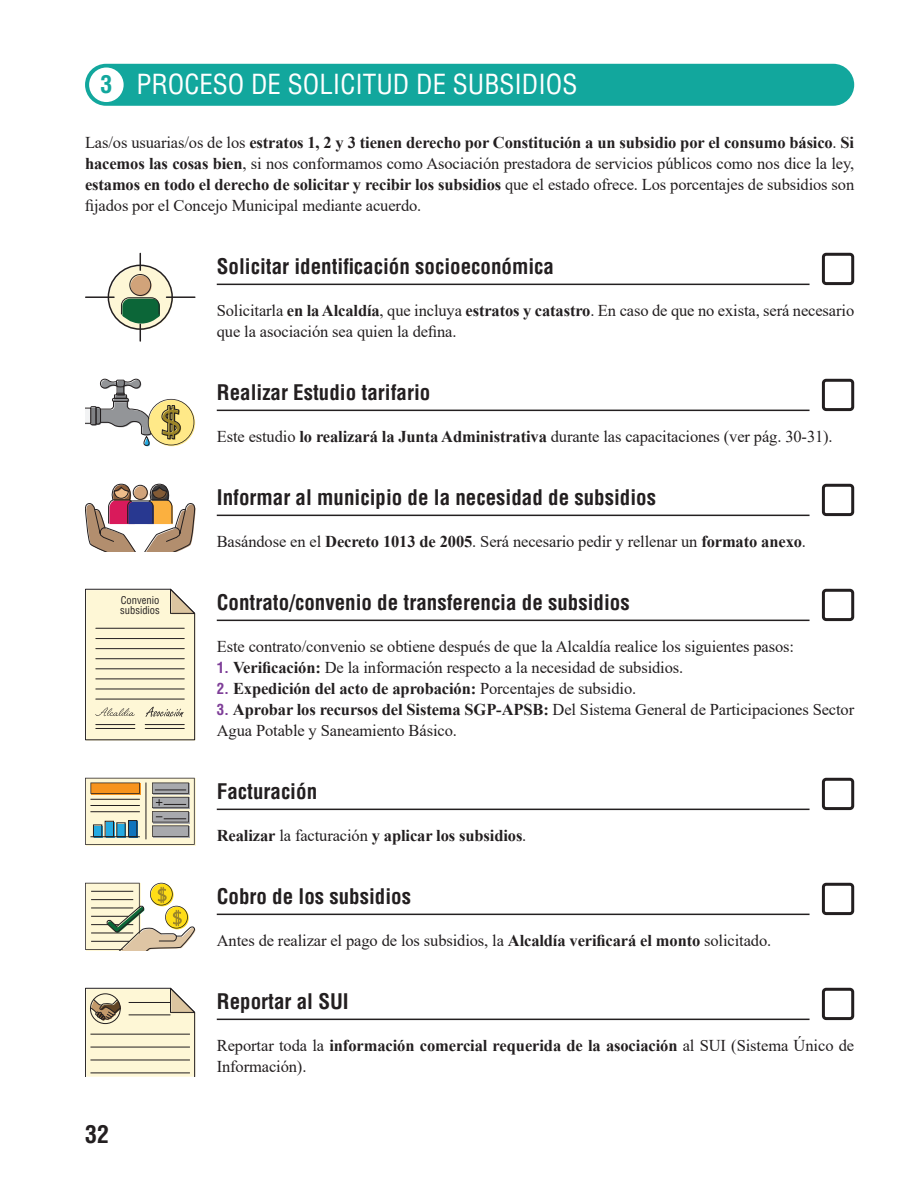
<style>
.page{position:relative;width:918px;height:1188px;background:#fff}
.page>*{position:absolute;margin:0;border:0;box-sizing:border-box;transform-origin:0 0}
.t1{font:condensed 27px "Helvetica LT Std";color:#fff}
.t2{font:700 condensed 24px "Helvetica LT Std";color:#231f20}
.t3{font:700 condensed 21px "Helvetica LT Std";color:#231f20}
.t4{font:16.5px/21px "Times New Roman";letter-spacing:-.01em;color:#231f20}
.t5{font:700 16.5px "Times New Roman";letter-spacing:-.01em;color:#231f20}
.t6{font:condensed 10.5px/10.5px "Helvetica LT Std";color:#231f20}
.s1{font-weight:700;font-size:24px;color:#12a79d}
.s2{font-weight:700}
.s3{font-family:"Helvetica LT Std";font-weight:700;font-stretch:condensed;font-size:15px;color:#7e3e98}
.s4{font-family:"Helvetica LT Std";font-stretch:condensed;font-size:15px;color:#7e3e98}
.s5{font-weight:400}
</style>
<div class="page">
<div style="left:85px;top:64px;width:769px;height:42px;background:#12a79d;border-radius:21px"></div>
<div style="left:89px;top:68px;width:35px;height:34px;background:#fff;border-radius:50%"></div>
<div style="left:822px;top:253px;width:32px;height:32px;border:3px solid #231f20;border-radius:3px"></div>
<div style="left:822px;top:589px;width:32px;height:32px;border:3px solid #231f20;border-radius:3px"></div>
<div style="left:822px;top:379px;width:32px;height:32px;border:3px solid #231f20;border-radius:3px"></div>
<div style="left:822px;top:778px;width:32px;height:32px;border:3px solid #231f20;border-radius:3px"></div>
<div style="left:822px;top:883px;width:32px;height:32px;border:3px solid #231f20;border-radius:3px"></div>
<div style="left:822px;top:988px;width:32px;height:32px;border:3px solid #231f20;border-radius:3px"></div>
<div style="left:822px;top:484px;width:32px;height:32px;border:3px solid #231f20;border-radius:3px"></div>
<hr style="left:217px;top:284px;width:593px;height:1px;background:#231f20">
<hr style="left:217px;top:620px;width:593px;height:1px;background:#231f20">
<hr style="left:217px;top:410px;width:593px;height:1px;background:#231f20">
<hr style="left:217px;top:809px;width:593px;height:1px;background:#231f20">
<hr style="left:217px;top:914px;width:593px;height:1px;background:#231f20">
<hr style="left:217px;top:1019px;width:593px;height:1px;background:#231f20">
<hr style="left:217px;top:515px;width:593px;height:1px;background:#231f20">
<div style="left:109px;top:266px;width:64px;height:64px;background:#fef7d6;border-radius:50%"></div>
<div style="left:131px;top:275px;width:21px;height:21px;background:#d1a37a;border-radius:50%"></div>
<div style="left:108px;top:265px;width:65px;height:65px;border:2px solid #231f20;border-radius:50%"></div>
<div style="left:129px;top:274px;width:22px;height:22px;border:1px solid #231f20;border-radius:50%"></div>
<svg style="left:140px;top:253px;width:1px;height:18px"></svg>
<hr style="left:85px;top:296px;width:30px;height:2px;background:#231f20">
<hr style="left:166px;top:296px;width:30px;height:2px;background:#231f20">
<svg style="left:121px;top:297px;width:39px;height:45px"></svg>
<svg style="left:85px;top:589px;width:111px;height:152px;background:#e9e2c5"></svg>
<svg style="left:85px;top:379px;width:109px;height:67px"></svg>
<div style="left:86px;top:779px;width:110px;height:67px;background:#fef7d6"></div>
<svg style="left:85px;top:778px;width:110px;height:67px"></svg>
<hr style="left:155px;top:790px;width:31px;height:1px;background:#231f20">
<svg style="left:85px;top:883px;width:111px;height:68px"></svg>
<svg style="left:85px;top:988px;width:111px;height:89px;background:#e5ddc1"></svg>
<div style="left:90px;top:993px;width:31px;height:31px;border:1px solid #231f20;border-radius:50%"></div>
<svg style="left:85px;top:484px;width:111px;height:68px"></svg>
<h1 class="t1" style="left:100px;top:68px;width:479px"><span class="s1">3</span> PROCESO DE SOLICITUD DE SUBSIDIOS</h1>
<p class="t4" style="left:85px;top:131px;width:771px;text-align:justify">Las/os usuarias/os de los <span class="s2">estratos 1, 2 y 3 tienen derecho por Constitución a un subsidio por el consumo básico</span>. <span class="s2">Si hacemos las cosas bien</span>, si nos conformamos como Asociación prestadora de servicios públicos como nos dice la ley, <span class="s2">estamos en todo el derecho de solicitar y recibir los subsidios</span> que el estado ofrece. Los porcentajes de subsidios son fijados por el Concejo Municipal mediante acuerdo.</p>
<p class="t3" style="left:217px;top:253px;width:339px">Solicitar identificación socioeconómica</p>
<p class="t4" style="left:217px;top:299px;width:639px">Solicitarla <span class="s2">en la Alcaldía</span>, que incluya <span class="s2">estratos y catastro</span>. En caso de que no exista, será necesario que la asociación sea quien la defina.</p>
<p class="t3" style="left:217px;top:379px;width:215px">Realizar Estudio tarifario</p>
<p class="t4" style="left:217px;top:425px;width:617px">Este estudio <span class="s2">lo realizará la Junta Administrativa</span> durante las capacitaciones (ver pág. 30-31).</p>
<p class="t3" style="left:217px;top:484px;width:441px">Informar al municipio de la necesidad de subsidios</p>
<p class="t6" style="left:120px;top:595px;width:41px">Convenio subsidios</p>
<h2 class="t2" style="left:85px;top:1120px;width:25px">32</h2>
<p class="t4" style="left:217px;top:530px;width:591px">Basándose en el <span class="s2">Decreto 1013 de 2005</span>. Será necesario pedir y rellenar un <span class="s2">formato anexo</span>.</p>
<p class="t3" style="left:217px;top:589px;width:414px">Contrato/convenio de transferencia de subsidios</p>
<p class="t4" style="left:217px;top:635px;width:579px">Este contrato/convenio se obtiene después de que la Alcaldía realice los siguientes pasos:</p>
<p class="t4" style="left:217px;top:656px;width:468px"><span class="s3">1.</span> <span class="s2">Verificación:</span> De la información respecto a la necesidad de subsidios.</p>
<p class="t5" style="left:217px;top:676px;width:421px"><span class="s4">2.</span> Expedición del acto de aprobación: <span class="s5">Porcentajes de subsidio.</span></p>
<p class="t4" style="left:217px;top:698px;width:639px"><span class="s3">3.</span> <span class="s2">Aprobar los recursos del Sistema SGP-APSB:</span> Del Sistema General de Participaciones Sector<br>Agua Potable y Saneamiento Básico.</p>
<p class="t3" style="left:217px;top:778px;width:102px">Facturación</p>
<p class="t5" style="left:217px;top:823px;width:311px">Realizar <span class="s5">la facturación</span> y aplicar los subsidios<span class="s5">.</span></p>
<p class="t3" style="left:217px;top:883px;width:196px">Cobro de los subsidios</p>
<p class="t4" style="left:217px;top:929px;width:556px">Antes de realizar el pago de los subsidios, la <span class="s2">Alcaldía verificará el monto</span> solicitado.</p>
<p class="t3" style="left:217px;top:988px;width:133px">Reportar al SUI</p>
<p class="t4" style="left:217px;top:1034px;width:639px">Reportar toda la <span class="s2">información comercial requerida de la asociación</span> al SUI (Sistema Único de<br>Información).</p>
</div>
